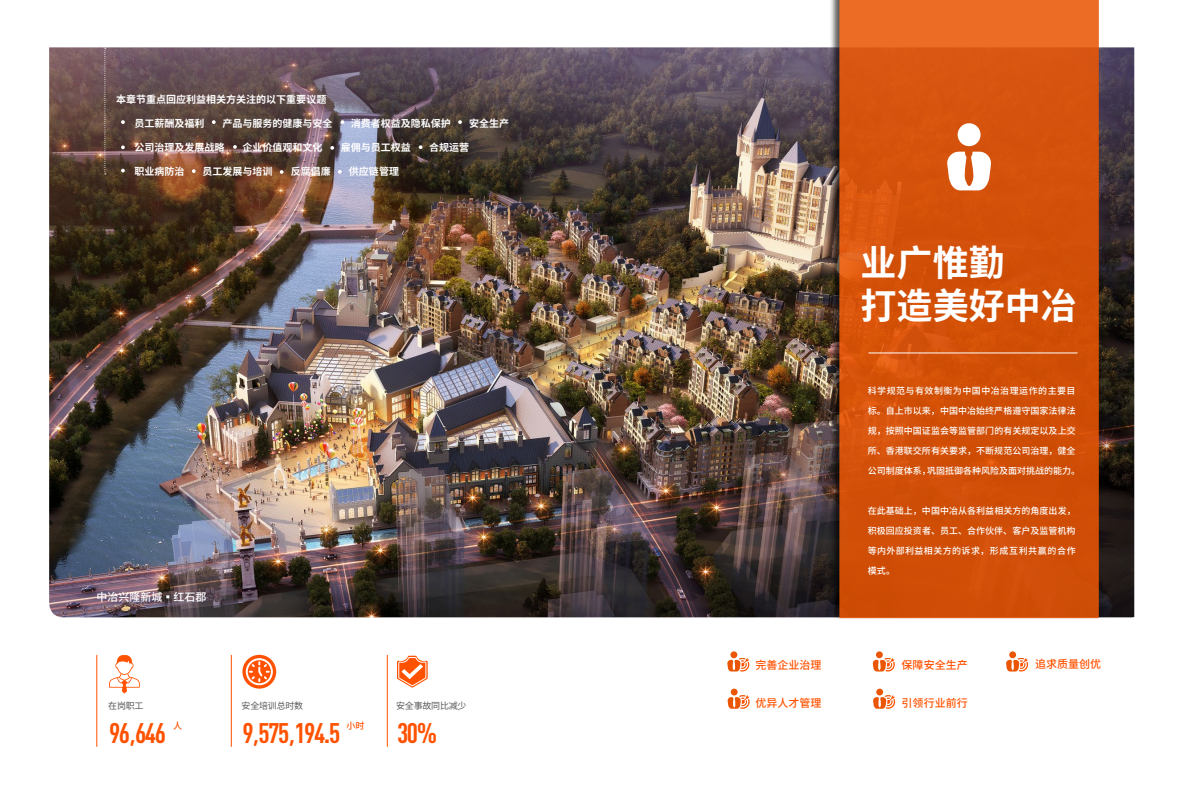
<style>
.page{position:relative;width:1191px;height:808px;background:#fff}
.page>*{position:absolute;margin:0;border:0;box-sizing:border-box;transform-origin:0 0}
.t1{font:700 36px/43.2px "Source Han Sans CN";color:#fff}
.t2{font:700 28px "DIN Cond";letter-spacing:-.05em;color:#ff5200}
.t3{font:500 11px "Source Han Sans CN";color:#ff5200}
.t4{font:500 11px "Source Han Sans CN";color:#fff}
.t5{font:700 10px "Source Han Sans CN";color:#fff}
.t6{font:500 9px "Source Han Sans CN";letter-spacing:.005em;color:#fff}
.t7{font:500 9px "Source Han Sans CN";letter-spacing:.05em;color:#fff}
.t8{font:500 9px "Source Han Sans CN";letter-spacing:.04em;color:#fff}
.t9{font:9px "Source Han Sans CN";letter-spacing:-.025em;color:#595757}
.t10{font:500 9px "Source Han Sans CN";color:#ff5200}
.s1{font-family:"Bauhaus";font-weight:400}
</style>
<div class="page">
<img style="left:49px;top:47px;width:1085px;height:570px">
<div style="left:829px;top:0;width:271px;height:620px;background:#000;opacity:.75"></div>
<svg style="left:839px;top:0;width:259px;height:618px;background:#d4520b"></svg>
<hr style="left:97px;top:655px;width:1px;height:92px;background:#ff5200">
<hr style="left:231px;top:655px;width:1px;height:92px;background:#ff5200">
<hr style="left:387px;top:655px;width:1px;height:92px;background:#ff5200">
<svg style="left:109px;top:655px;width:31px;height:38px"></svg>
<hr style="left:868px;top:352px;width:209px;height:1px;background:#fff">
<svg style="left:104px;top:48px;width:2px;height:126px"></svg>
<svg style="left:121px;top:120px;width:4px;height:4px"></svg>
<svg style="left:121px;top:145px;width:4px;height:4px"></svg>
<svg style="left:121px;top:169px;width:4px;height:3px"></svg>
<svg style="left:212px;top:120px;width:4px;height:4px"></svg>
<svg style="left:233px;top:145px;width:4px;height:4px"></svg>
<svg style="left:192px;top:169px;width:4px;height:4px"></svg>
<svg style="left:340px;top:120px;width:4px;height:4px"></svg>
<svg style="left:330px;top:146px;width:4px;height:4px"></svg>
<svg style="left:419px;top:145px;width:3px;height:4px"></svg>
<svg style="left:338px;top:170px;width:4px;height:4px"></svg>
<svg style="left:280px;top:170px;width:3px;height:4px"></svg>
<svg style="left:458px;top:120px;width:4px;height:4px"></svg>
<svg style="left:727px;top:658px;width:22px;height:13px"></svg>
<div style="left:730px;top:651px;width:7px;height:7px;background:#eb5604;border-radius:50%"></div>
<svg style="left:872px;top:658px;width:22px;height:13px"></svg>
<div style="left:876px;top:651px;width:7px;height:7px;background:#eb5604;border-radius:50%"></div>
<svg style="left:1006px;top:658px;width:22px;height:13px"></svg>
<div style="left:1009px;top:651px;width:7px;height:7px;background:#eb5604;border-radius:50%"></div>
<svg style="left:727px;top:695px;width:22px;height:14px"></svg>
<div style="left:730px;top:689px;width:7px;height:6px;background:#eb5604;border-radius:50%"></div>
<svg style="left:873px;top:695px;width:22px;height:14px"></svg>
<div style="left:876px;top:689px;width:7px;height:6px;background:#eb5604;border-radius:50%"></div>
<svg style="left:946px;top:152px;width:45px;height:38px"></svg>
<div style="left:957px;top:123px;width:23px;height:23px;background:#fff;border-radius:50%"></div>
<svg style="left:242px;top:655px;width:34px;height:34px"></svg>
<svg style="left:397px;top:656px;width:31px;height:31px"></svg>
<p class="t5" style="left:116px;top:94px;width:211px">本章节重点回应利益相关方关注的以下重要议题</p>
<p class="t5" style="left:134px;top:118px;width:71px">员工薪酬及福利</p>
<p class="t5" style="left:223px;top:118px;width:111px">产品与服务的健康与安全</p>
<p class="t5" style="left:351px;top:118px;width:101px">消费者权益及隐私保护</p>
<p class="t5" style="left:469px;top:118px;width:41px">安全生产</p>
<p class="t5" style="left:134px;top:142px;width:91px">公司治理及发展战略</p>
<p class="t5" style="left:243px;top:142px;width:81px">企业价值观和文化</p>
<p class="t5" style="left:341px;top:142px;width:71px">雇佣与员工权益</p>
<p class="t5" style="left:429px;top:142px;width:42px">合规运营</p>
<p class="t5" style="left:134px;top:166px;width:51px">职业病防治</p>
<p class="t5" style="left:203px;top:166px;width:71px">员工发展与培训</p>
<p class="t5" style="left:291px;top:166px;width:41px">反腐倡廉</p>
<p class="t5" style="left:349px;top:166px;width:51px">供应链管理</p>
<p class="t4" style="left:97px;top:590px;width:111px">中冶兴隆新城▪红石郡</p>
<p class="t9" style="left:108px;top:700px;width:37px">在岗职工</p>
<p class="t9" style="left:241px;top:700px;width:63px">安全培训总时数</p>
<p class="t9" style="left:396px;top:700px;width:72px">安全事故同比减少</p>
<h2 class="t2" style="left:109px;top:716px;width:58px">96<span class="s1">,</span>646</h2>
<h2 class="t2" style="left:242px;top:716px;width:99px">9<span class="s1">,</span>575<span class="s1">,</span>194.5</h2>
<h2 class="t2" style="left:397px;top:716px;width:42px">30%</h2>
<p class="t10" style="left:173px;top:720px;width:10px">人</p>
<p class="t10" style="left:346px;top:720px;width:19px">小时</p>
<p class="t3" style="left:755px;top:659px;width:67px">完善企业治理</p>
<p class="t3" style="left:755px;top:696px;width:67px">优异人才管理</p>
<h1 class="t1" style="left:860px;top:242px;width:218px">业广惟勤<br>打造美好中冶</h1>
<p class="t7" style="left:867px;top:386px;width:209px">科学规范与有效制衡为中国中冶治理运作的主要目</p>
<p class="t6" style="left:867px;top:406px;width:209px">标。自上市以来，中国中冶始终严格遵守国家法律法</p>
<p class="t6" style="left:867px;top:426px;width:209px">规，按照中国证监会等监管部门的有关规定以及上交</p>
<p class="t6" style="left:867px;top:446px;width:209px">所、香港联交所有关要求，不断规范公司治理，健全</p>
<p class="t6" style="left:867px;top:466px;width:214px">公司制度体系，巩固抵御各种风险及面对挑战的能力。</p>
<p class="t6" style="left:867px;top:506px;width:209px">在此基础上，中国中冶从各利益相关方的角度出发，</p>
<p class="t6" style="left:867px;top:526px;width:209px">积极回应投资者、员工、合作伙伴、客户及监管机构</p>
<p class="t8" style="left:867px;top:546px;width:209px">等内外部利益相关方的诉求，形成互利共赢的合作</p>
<p class="t6" style="left:867px;top:566px;width:29px">模式。</p>
<p class="t3" style="left:901px;top:659px;width:67px">保障安全生产</p>
<p class="t3" style="left:1035px;top:658px;width:67px">追求质量创优</p>
<p class="t3" style="left:901px;top:696px;width:67px">引领行业前行</p>
</div>
